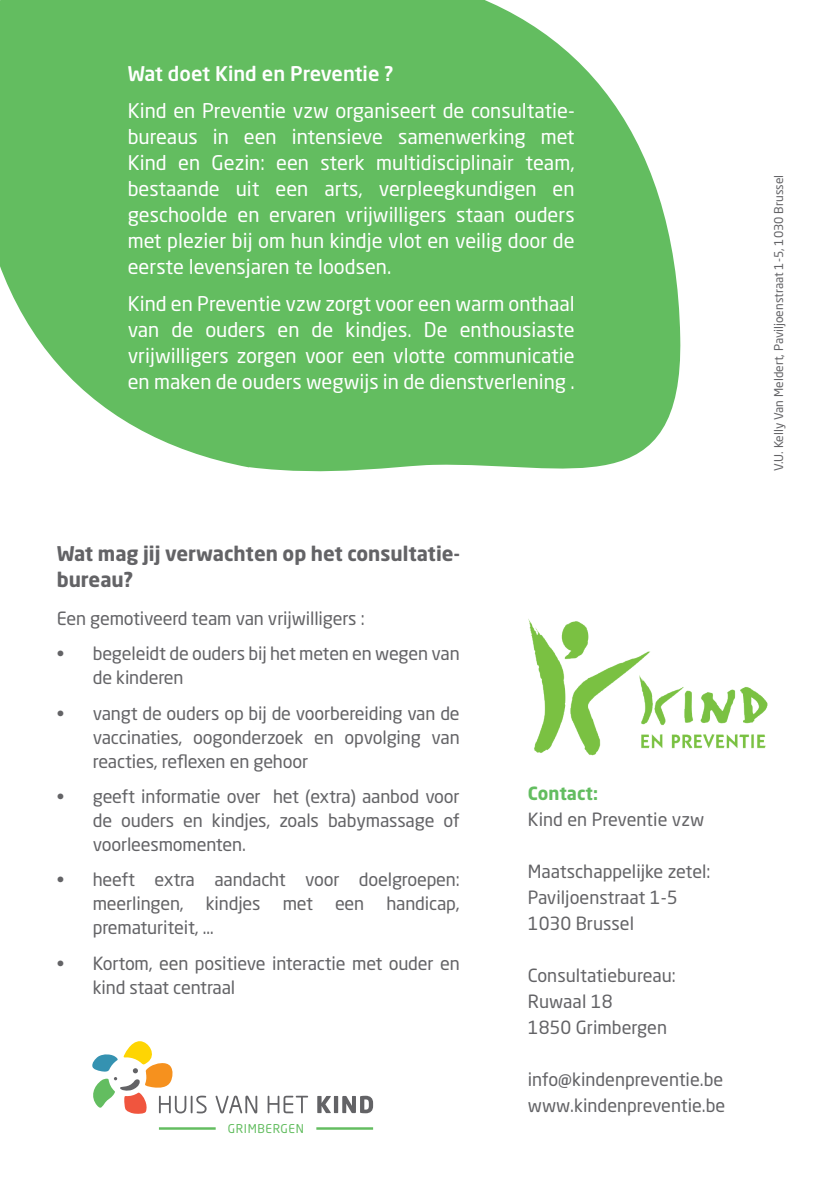
<style>
.page{position:relative;width:840px;height:1191px;background:#fff}
.page>*{position:absolute;margin:0;border:0;box-sizing:border-box;transform-origin:0 0}
.t1{font:20px/26px "Neo Sans Std";color:#fff;text-align:justify}
.t2{font:700 20px/26px "Neo Sans Std";color:#636366}
.t3{font:500 20px "Neo Sans Std";color:#fff}
.t4{font:18px/24px "Neo Sans Std";letter-spacing:-.01em;color:#636366}
.t5{font:700 18px "Neo Sans Std";color:#63bd60}
.t6{font:12px "Neo Sans Std";color:#636366}
.t7{font:12px "Neo Sans Std";letter-spacing:.05em;color:#63bd60}
</style>
<div class="page">
<svg style="left:0;top:0;width:681px;height:472px;background:#75c472"></svg>
<img style="left:528px;top:619px;width:240px;height:137px">
<svg style="left:92px;top:1041px;width:281px;height:73px"></svg>
<hr style="left:159px;top:1127px;width:56px;height:2px;background:#63bd60">
<hr style="left:316px;top:1127px;width:57px;height:2px;background:#63bd60">
<p class="t3" style="left:128px;top:61px;width:267px">Wat doet Kind en Preventie ?</p>
<p class="t1" style="left:128px;top:97px;width:448px">Kind en Preventie vzw organiseert de consultatie&shy;bureaus in een intensieve samenwerking met Kind en Gezin: een sterk multidisciplinair team, bestaande uit een arts, verpleegkundigen en geschoolde en ervaren vrijwilligers staan ouders met plezier bij om hun kindje vlot en veilig door de eerste levensjaren te loodsen.</p>
<p class="t1" style="left:128px;top:291px;width:448px">Kind en Preventie vzw zorgt voor een warm onthaal van de ouders en de kindjes. De enthousiaste vrijwilligers zorgen voor een vlotte communicatie en maken de ouders wegwijs in de dienstverlening .</p>
<p class="t2" style="left:57px;top:540px;width:404px">Wat mag jij verwachten op het consultatie&shy;bureau?</p>
<p class="t4" style="left:57px;top:606px;width:309px">Een gemotiveerd team van vrijwilligers :</p>
<p class="t4" style="left:93px;top:641px;width:368px;text-indent:-36px">• begeleidt de ouders bij het meten en wegen van de kinderen</p>
<p class="t4" style="left:93px;top:700px;width:368px;text-align:justify;text-indent:-36px">• vangt de ouders op bij de voorbereiding van de vaccinaties, oogonderzoek en opvolging van reacties, reflexen en gehoor</p>
<p class="t4" style="left:93px;top:784px;width:368px;text-align:justify;text-indent:-36px">• geeft informatie over het (extra) aanbod voor de ouders en kindjes, zoals babymassage of voorleesmomenten.</p>
<p class="t4" style="left:93px;top:867px;width:368px;text-align:justify;text-indent:-36px">• heeft extra aandacht voor doelgroepen: meerlingen, kindjes met een handicap, prematuriteit, …</p>
<p class="t4" style="left:93px;top:950px;width:368px;text-indent:-36px">• Kortom, een positieve interactie met ouder en kind staat centraal</p>
<p class="t7" style="left:228px;top:1121px;width:77px">GRIMBERGEN</p>
<p class="t5" style="left:527px;top:782px;width:72px">Contact:</p>
<p class="t4" style="left:527px;top:807px;width:178px">Kind en Preventie vzw</p>
<p class="t4" style="left:527px;top:858px;width:184px;line-height:26px">Maatschappelijke zetel:<br>Paviljoenstraat 1-5<br>1030 Brussel</p>
<p class="t4" style="left:527px;top:962px;width:149px;line-height:26px">Consultatiebureau:<br>Ruwaal 18<br>1850 Grimbergen</p>
<p class="t4" style="left:527px;top:1066px;width:199px;line-height:26px">info@kindenpreventie.be www.kindenpreventie.be</p>
<p class="t6" style="left:771px;top:471px;width:298px;rotate:-90deg">V.U. Kelly Van Meldert, Paviljoenstraat 1-5, 1030 Brussel</p>
</div>
